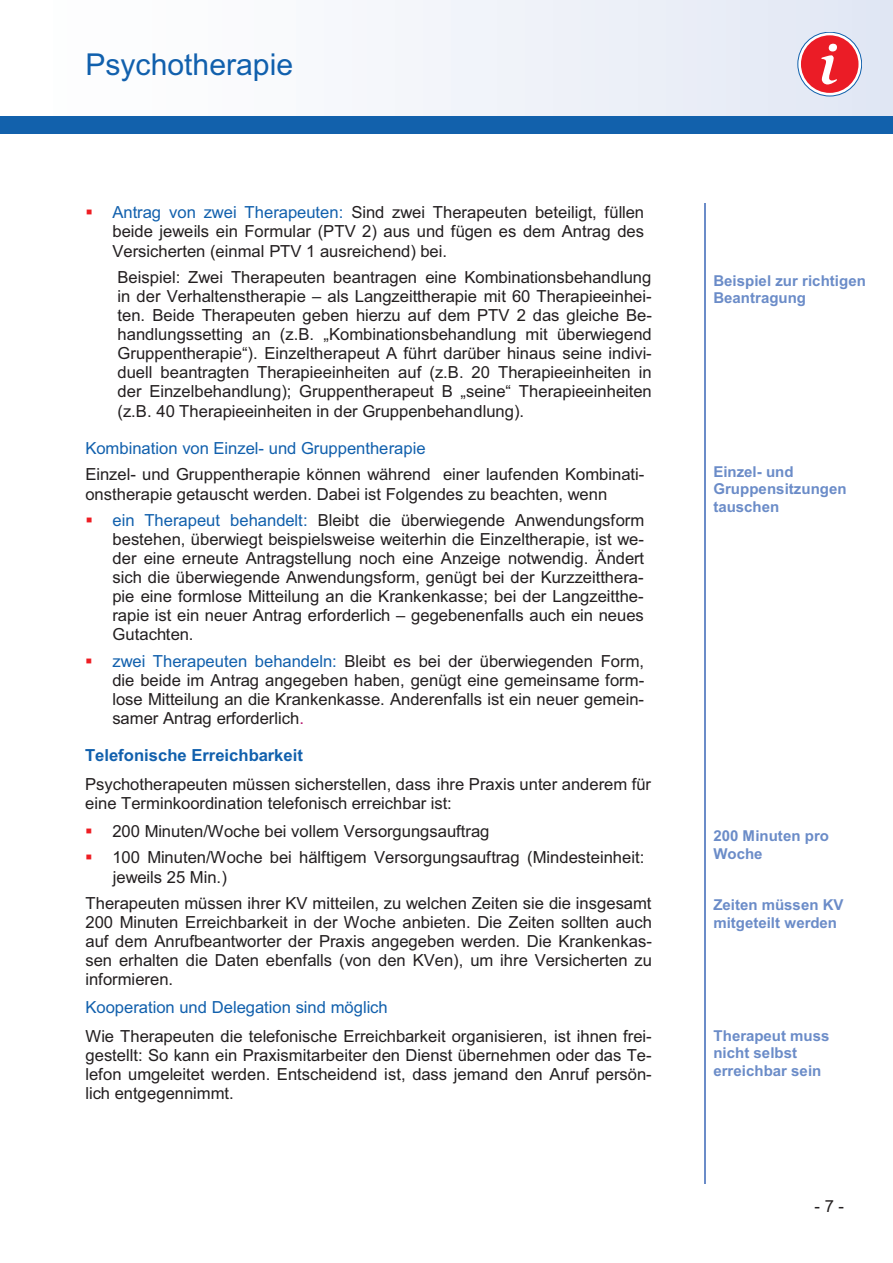
<style>
.page{position:relative;width:893px;height:1263px;background:#fff}
.page>*{position:absolute;margin:0;border:0;box-sizing:border-box;transform-origin:0 0}
.t1{font:italic 700 57.15px "Slimbach Std";color:#fff}
.t2{font:30.15px "Arial";color:#1160ad}
.t3{font:16.65px/19px "Arial";color:#231f20;text-align:justify}
.t4{font:700 15px/17.4px "Arial";color:#6b8cc8}
.s1{color:#1160ad}
.s2{color:#b6176e}
.s3{font-weight:700;color:#1160ad}
</style>
<div class="page">
<hr style="left:704px;top:203px;width:2px;height:981px;background:#6b8cc8">
<div style="left:0;top:0;width:893px;height:120px;background:linear-gradient(to right,#fefffe,#dde4f2)"></div>
<div style="left:0;top:117px;width:893px;height:17px;background:#1261ac"></div>
<svg style="left:798px;top:32px;width:64px;height:64px"></svg>
<div style="left:798px;top:32px;width:64px;height:64px;border:1px solid #1161ac;border-radius:50%"></div>
<div style="left:801px;top:35px;width:57px;height:58px;background:#eb1c26;border-radius:50%"></div>
<p class="t2" style="left:85px;top:44px;width:209px">Psychotherapie</p>
<p class="t1" style="left:819px;top:31px;width:20px">i</p>
<p class="t3" style="left:112px;top:203px;width:533px"><span class="s1">Antrag von zwei Therapeuten:</span> Sind zwei Therapeuten beteiligt, füllen beide jeweils ein Formular (PTV 2) aus und fügen es dem Antrag des Versicherten (einmal PTV 1 ausreichend) bei.</p>
<p class="t3" style="left:118px;top:268px;width:536px">Beispiel: Zwei Therapeuten beantragen eine Kombinationsbehandlung in der Verhaltenstherapie – als Langzeittherapie mit 60 Therapieeinhei&shy;ten. Beide Therapeuten geben hierzu auf dem PTV 2 das gleiche Be&shy;handlungssetting an (z.B. „Kombinationsbehandlung mit überwiegend Gruppentherapie“). Einzeltherapeut A führt darüber hinaus seine indivi&shy;duell beantragten Therapieeinheiten auf (z.B. 20 Therapieeinheiten in der Einzelbehandlung); Gruppentherapeut B „seine“ Therapieeinheiten (z.B. 40 Therapieeinheiten in der Gruppenbehandlung).</p>
<p class="t3" style="left:85px;top:435px;width:560px;line-height:26.5px"><span class="s1">Kombination von Einzel- und Gruppentherapie<br></span>Einzel- und Gruppentherapie können während einer laufenden Kombinati-</p>
<p class="t3" style="left:112px;top:480px;width:533px;line-height:26.5px;text-indent:-27px">onstherapie getauscht werden. Dabei ist Folgendes zu beachten, wenn<br><span class="s1">ein Therapeut behandelt:</span> Bleibt die überwiegende Anwendungsform</p>
<p class="t3" style="left:112px;top:530px;width:533px">bestehen, überwiegt beispielsweise weiterhin die Einzeltherapie, ist we&shy;der eine erneute Antragstellung noch eine Anzeige notwendig. Ändert sich die überwiegende Anwendungsform, genügt bei der Kurzzeitthera&shy;pie eine formlose Mitteilung an die Krankenkasse; bei der Langzeitthe&shy;rapie ist ein neuer Antrag erforderlich – gegebenenfalls auch ein neues Gutachten.</p>
<p class="t3" style="left:112px;top:652px;width:533px"><span class="s1">zwei Therapeuten behandeln:</span> Bleibt es bei der überwiegenden Form, die beide im Antrag angegeben haben, genügt eine gemeinsame form&shy;lose Mitteilung an die Krankenkasse. Anderenfalls ist ein neuer gemein&shy;samer Antrag erforderlich<span class="s2">.</span></p>
<p class="t3" style="left:85px;top:741px;width:567px;line-height:28.2px"><span class="s3">Telefonische Erreichbarkeit<br></span>Psychotherapeuten müssen sicherstellen, dass ihre Praxis unter anderem für</p>
<p class="t3" style="left:112px;top:789px;width:533px;line-height:27.3px;text-align:left;text-indent:-27px">eine Terminkoordination telefonisch erreichbar ist:<br>200 Minuten/Woche bei vollem Versorgungsauftrag<br>100 Minuten/Woche bei hälftigem Versorgungsauftrag (Mindesteinheit:</p>
<p class="t3" style="left:86px;top:863px;width:568px;line-height:26.5px;text-indent:27px">jeweils 25 Min.)<br>Therapeuten müssen ihrer KV mitteilen, zu welchen Zeiten sie die insgesamt</p>
<p class="t3" style="left:85px;top:913px;width:568px">200 Minuten Erreichbarkeit in der Woche anbieten. Die Zeiten sollten auch auf dem Anrufbeantworter der Praxis angegeben werden. Die Krankenkas&shy;sen erhalten die Daten ebenfalls (von den KVen), um ihre Versicherten zu informieren.</p>
<p class="t3" style="left:85px;top:994px;width:568px;line-height:28px"><span class="s1">Kooperation und Delegation sind möglich<br></span>Wie Therapeuten die telefonische Erreichbarkeit organisieren, ist ihnen frei-</p>
<p class="t3" style="left:85px;top:1045px;width:568px">gestellt: So kann ein Praxismitarbeiter den Dienst übernehmen oder das Te&shy;lefon umgeleitet werden. Entscheidend ist, dass jemand den Anruf persön&shy;lich entgegennimmt.</p>
<p class="t4" style="left:713px;top:273px;width:154px">Beispiel zur richtigen<br>Beantragung</p>
<p class="t4" style="left:713px;top:463px;width:135px">Einzel- und<br>Gruppensitzungen tauschen</p>
<p class="t4" style="left:713px;top:828px;width:117px">200 Minuten pro<br>Woche</p>
<p class="t4" style="left:713px;top:897px;width:132px">Zeiten müssen KV mitgeteilt werden</p>
<p class="t4" style="left:713px;top:1027px;width:118px">Therapeut muss nicht selbst erreichbar sein</p>
<p class="t3" style="left:814px;top:1197px;width:31px">-7-</p>
</div>
